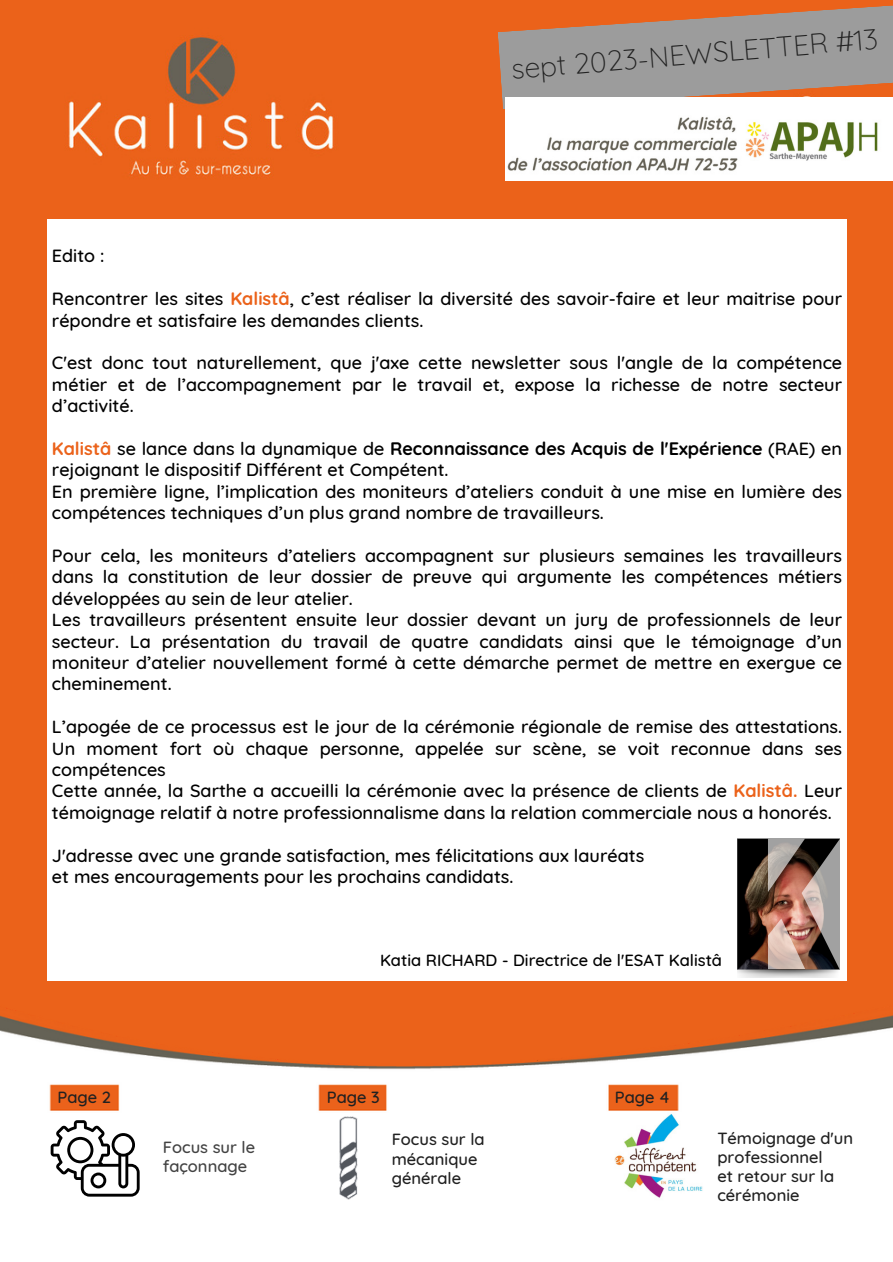
<style>
.page{position:relative;width:893px;height:1262px;background:#fff}
.page>*{position:absolute;margin:0;border:0;box-sizing:border-box;transform-origin:0 0}
.t1{font:300 28.5px "Quicksand";color:#212121}
.t2{font:500 18px/21.5px "Quicksand";color:#000}
.t3{font:500 16.5px/19.2px "Quicksand";color:#212121}
.t4{font:500 16.5px "Quicksand";color:#000}
.t5{font:500 16.5px/19.2px "Quicksand";color:#434343}
.s1{font-weight:700;color:#eb621a}
.s2{font-weight:700}
</style>
<div class="page">
<div style="left:0;top:0;width:892px;height:975px;background:#eb621a"></div>
<img style="left:0;top:975px;width:892px;height:222px">
<svg style="left:497px;top:0;width:395px;height:109px"></svg>
<img style="left:505px;top:98px;width:387px;height:82px">
<img style="left:606px;top:1112px;width:98px;height:86px">
<img style="left:303px;top:1113px;width:88px;height:87px">
<div style="left:47px;top:219px;width:799px;height:715px;background:#fff"></div>
<div style="left:47px;top:910px;width:799px;height:70px;background:#fff"></div>
<img style="left:737px;top:968px;width:102px;height:9px">
<img style="left:737px;top:838px;width:102px;height:130px">
<svg style="left:51px;top:1119px;width:89px;height:77px"></svg>
<p class="t1" style="left:509px;top:51px;width:369px;rotate:-5deg">sept 2023-NEWSLETTER #13</p>
<p class="t2" style="left:52px;top:245px;width:54px">Edito :</p>
<p class="t2" style="left:52px;top:288px;width:791px">Rencontrer les sites <span class="s1">Kalistâ</span>, c’est réaliser la diversité des savoir-faire et leur maitrise pour répondre et satisfaire les demandes clients.</p>
<p class="t2" style="left:52px;top:352px;width:791px;text-align:justify">C'est donc tout naturellement, que j'axe cette newsletter sous l'angle de la compétence métier et de l’accompagnement par le travail et, expose la richesse de notre secteur d’activité.</p>
<p class="t2" style="left:52px;top:437px;width:791px"><span class="s1">Kalistâ</span> se lance dans la dynamique de <span class="s2">Reconnaissance des Acquis de l'Expérience</span> (RAE) en rejoignant le dispositif Différent et Compétent.</p>
<p class="t2" style="left:52px;top:480px;width:791px">En première ligne, l’implication des moniteurs d’ateliers conduit à une mise en lumière des compétences techniques d’un plus grand nombre de travailleurs.</p>
<p class="t2" style="left:52px;top:544px;width:791px;text-align:justify">Pour cela, les moniteurs d’ateliers accompagnent sur plusieurs semaines les travailleurs dans la constitution de leur dossier de preuve qui argumente les compétences métiers développées au sein de leur atelier.</p>
<p class="t2" style="left:52px;top:608px;width:791px;text-align:justify">Les travailleurs présentent ensuite leur dossier devant un jury de professionnels de leur secteur. La présentation du travail de quatre candidats ainsi que le témoignage d’un moniteur d’atelier nouvellement formé à cette démarche permet de mettre en exergue ce cheminement.</p>
<p class="t2" style="left:52px;top:715px;width:791px;text-align:justify">L’apogée de ce processus est le jour de la cérémonie régionale de remise des attestations.<br>Un moment fort où chaque personne, appelée sur scène, se voit reconnue dans ses compétences</p>
<p class="t2" style="left:52px;top:779px;width:791px">Cette année, la Sarthe a accueilli la cérémonie avec la présence de clients de <span class="s1">Kalistâ.</span> Leur témoignage relatif à notre professionnalisme dans la relation commerciale nous a honorés.</p>
<p class="t2" style="left:52px;top:844px;width:593px">J'adresse avec une grande satisfaction, mes félicitations aux lauréats</p>
<p class="t2" style="left:52px;top:865px;width:463px">et mes encouragements pour les prochains candidats.</p>
<p class="t4" style="left:380px;top:949px;width:343px">Katia RICHARD - Directrice de l'ESAT Kalistâ</p>
<p class="t3" style="left:57px;top:1086px;width:55px">Page 2</p>
<p class="t3" style="left:327px;top:1086px;width:54px">Page 3</p>
<p class="t3" style="left:614px;top:1086px;width:56px">Page 4</p>
<p class="t5" style="left:163px;top:1137px;width:94px">Focus sur le façonnage</p>
<p class="t3" style="left:391px;top:1129px;width:94px">Focus sur la mécanique générale</p>
<p class="t3" style="left:717px;top:1127px;width:137px">Témoignage d'un professionnel</p>
<p class="t3" style="left:717px;top:1165px;width:118px">et retour sur la cérémonie</p>
</div>
